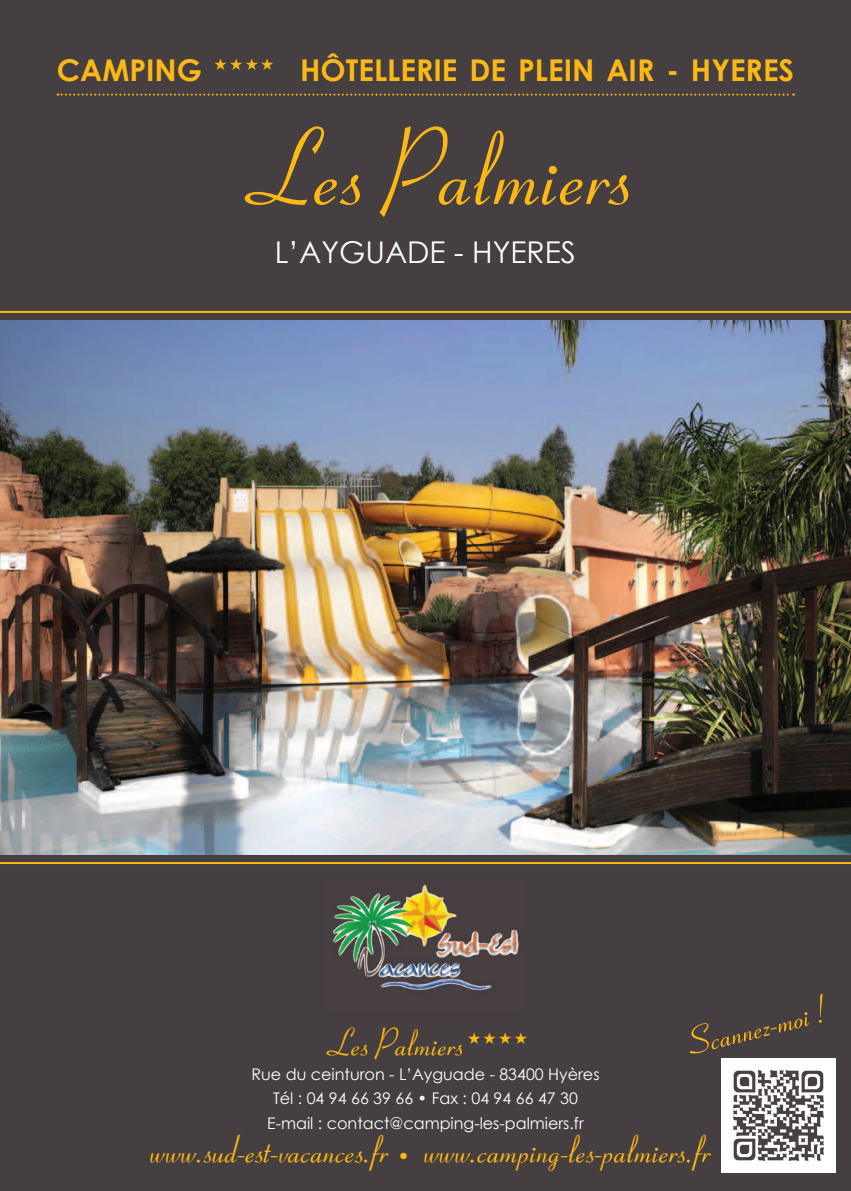
<style>
.page{position:relative;width:851px;height:1191px;background:#fff}
.page>*{position:absolute;margin:0;border:0;box-sizing:border-box;transform-origin:0 0}
.t1{font:102px "Connecticut";color:#fcb814}
.t2{font:38px "Connecticut";color:#fcb814}
.t3{font:36px "Connecticut";color:#fcb814}
.t4{font:700 30px "Century Gothic";color:#fcb814}
.t5{font:30px "Century Gothic";color:#fff}
.t6{font:16px/24.8px "Century Gothic";color:#fff;text-align:center}
.s1{font-size:18px}
</style>
<div class="page">
<div style="left:0;top:0;width:850px;height:1191px;background:#463f41"></div>
<svg style="left:58px;top:94px;width:736px;height:2px"></svg>
<hr style="left:0;top:311px;width:850px;height:2px;background:#fcb814">
<hr style="left:0;top:862px;width:850px;height:2px;background:#fcb814">
<img style="left:0;top:321px;width:850px;height:533px">
<img style="left:332px;top:884px;width:187px;height:107px">
<img style="left:721px;top:1058px;width:114px;height:114px">
<svg style="left:689px;top:994px;width:133px;height:59px"></svg>
<h3 class="t4" style="left:57px;top:47px;width:147px">CAMPING</h3>
<h3 class="t4" style="left:300px;top:47px;width:495px">HÔTELLERIE DE PLEIN AIR - HYERES</h3>
<h1 class="t1" style="left:231px;top:109px;width:389px">Les Palmiers</h1>
<h3 class="t5" style="left:275px;top:231px;width:302px">L’AYGUADE - HYERES</h3>
<h3 class="t3" style="left:322px;top:1021px;width:138px">Les Palmiers</h3>
<p class="t6" style="left:251px;top:1061px;width:349px">Rue du ceinturon - L’Ayguade - 83400 Hyères<br>Tél : 04 94 66 39 66 • Fax : 04 94 66 47 30<br>E-mail : contact@camping-les-palmiers.fr</p>
<h2 class="t2" style="left:145px;top:1126px;width:562px">www.sud-est-vacances.fr <span class="s1">•</span> www.camping-les-palmiers.fr</h2>
</div>
